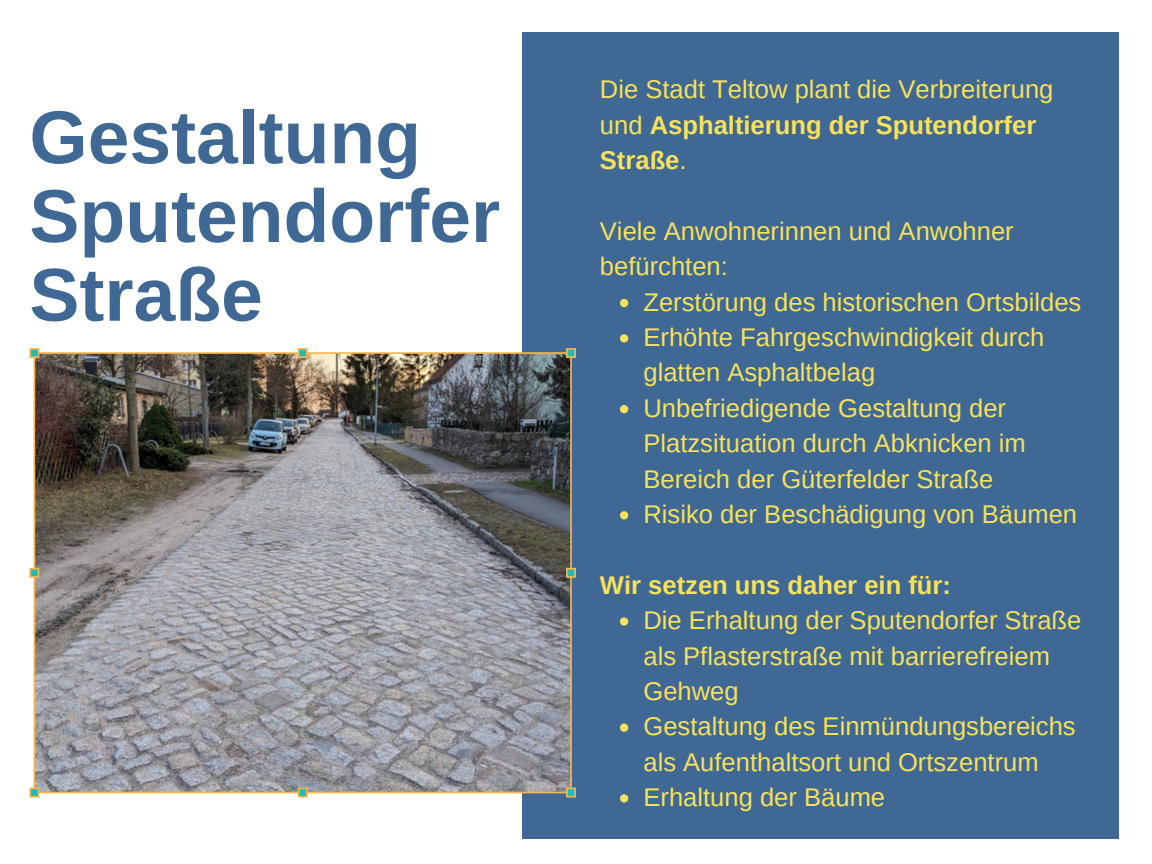
<style>
.page{position:relative;width:1152px;height:864px;background:#fff}
.page>*{position:absolute;margin:0;border:0;box-sizing:border-box;transform-origin:0 0}
.t1{font:700 75px/78.8px "Arimo";color:#406894}
.t2{font:25.65px/35.4px "Arimo";color:#f8e25a}
.t3{font:700 25.65px "Arimo";color:#f8e25a}
.s1{font-weight:700}
</style>
<div class="page">
<div style="left:522px;top:32px;width:597px;height:807px;background:#406894"></div>
<svg style="left:620px;top:299px;width:8px;height:8px"></svg>
<svg style="left:620px;top:334px;width:8px;height:9px"></svg>
<svg style="left:620px;top:405px;width:8px;height:8px"></svg>
<svg style="left:620px;top:511px;width:8px;height:8px"></svg>
<svg style="left:620px;top:617px;width:8px;height:9px"></svg>
<svg style="left:620px;top:724px;width:8px;height:8px"></svg>
<svg style="left:620px;top:794px;width:8px;height:9px"></svg>
<svg style="left:29px;top:348px;width:547px;height:450px;background:#878788"></svg>
<p class="t1" style="left:29px;top:98px;width:472px">Gestaltung<br>Sputendorfer<br>Straße</p>
<p class="t2" style="left:600px;top:72px;width:455px">Die Stadt Teltow plant die Verbreiterung und <span class="s1">Asphaltierung der Sputendorfer<br>Straße</span>.</p>
<p class="t2" style="left:600px;top:213px;width:415px">Viele Anwohnerinnen und Anwohner befürchten:</p>
<p class="t2" style="left:643px;top:284px;width:439px">Zerstörung des historischen Ortsbildes</p>
<p class="t2" style="left:643px;top:319px;width:403px">Erhöhte Fahrgeschwindigkeit durch glatten Asphaltbelag</p>
<p class="t2" style="left:643px;top:390px;width:384px">Unbefriedigende Gestaltung der<br>Platzsituation durch Abknicken im<br>Bereich der Güterfelder Straße</p>
<p class="t2" style="left:643px;top:496px;width:435px">Risiko der Beschädigung von Bäumen</p>
<p class="t3" style="left:600px;top:571px;width:353px">Wir setzen uns daher ein für:</p>
<p class="t2" style="left:643px;top:603px;width:439px">Die Erhaltung der Sputendorfer Straße als Pflasterstraße mit barrierefreiem<br>Gehweg</p>
<p class="t2" style="left:643px;top:709px;width:434px">Gestaltung des Einmündungsbereichs als Aufenthaltsort und Ortszentrum</p>
<p class="t2" style="left:643px;top:780px;width:243px">Erhaltung der Bäume</p>
</div>
